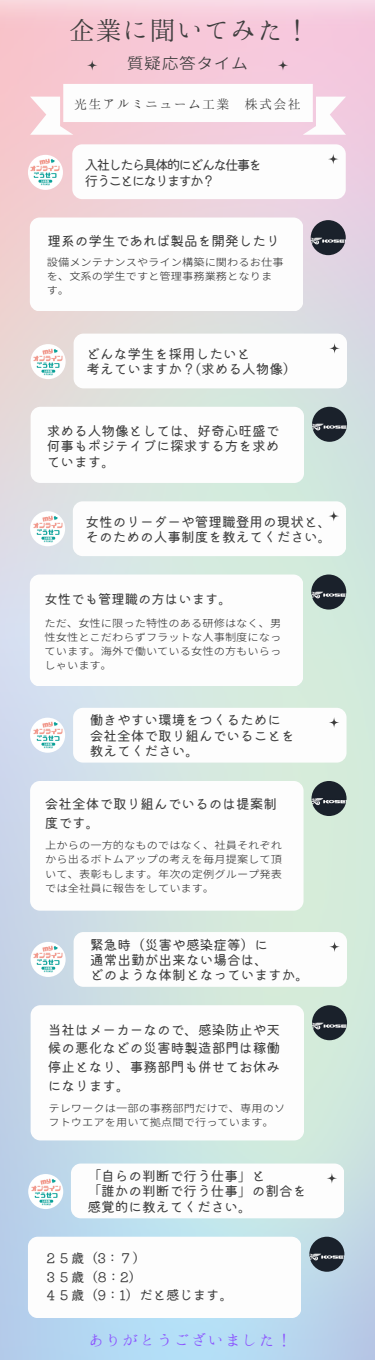
<style>
.page{position:relative;width:375px;height:1360px;background:#fff}
.page>*{position:absolute;margin:0;border:0;box-sizing:border-box;transform-origin:0 0}
.t1{font:28.5px "Hannari Mincho";letter-spacing:-.055em;color:#3d3d3d}
.t2{font:17.06px "Hannari Mincho";color:#8c52ff}
.t3{font:expanded 15.38px "Glow Sans J";letter-spacing:.03em;color:#3d3d3d}
.t4{font:14.25px "Hannari Mincho";color:#3d3d3d}
.t5{font:13.69px/15.4px "Kiwi Maru";color:#3d3d3d}
.t6{font:13.69px/15.4px "Kiwi Maru";letter-spacing:-.145em;color:#3d3d3d}
.t7{font:13.38px/18.4px "Kiwi Maru";color:#3d3d3d}
.t8{font:expanded 10.25px/14.1px "Glow Sans J";color:#3d3d3d;text-align:justify}
</style>
<div class="page">
<img style="left:0;top:0;width:375px;height:1359px">
<svg style="left:87px;top:60px;width:11px;height:11px"></svg>
<svg style="left:278px;top:60px;width:10px;height:11px"></svg>
<svg style="left:30px;top:84px;width:316px;height:51px"></svg>
<div style="left:72px;top:144px;width:273px;height:55px;background:#fdfdfd;border-radius:10px"></div>
<div style="left:30px;top:217px;width:273px;height:94px;background:#fdfdfd;border-radius:10px"></div>
<svg style="left:328px;top:154px;width:10px;height:10px"></svg>
<img style="left:311px;top:220px;width:35px;height:35px;border-radius:50%">
<img style="left:28px;top:155px;width:35px;height:35px;border-radius:50%">
<div style="left:73px;top:501px;width:273px;height:55px;background:#fdfdfd;border-radius:10px"></div>
<div style="left:30px;top:574px;width:273px;height:112px;background:#fdfdfd;border-radius:10px"></div>
<svg style="left:329px;top:511px;width:10px;height:10px"></svg>
<img style="left:30px;top:511px;width:35px;height:35px;border-radius:50%">
<img style="left:311px;top:574px;width:35px;height:35px;border-radius:50%">
<div style="left:73px;top:707px;width:273px;height:55px;background:#fdfdfd;border-radius:10px"></div>
<div style="left:30px;top:781px;width:273px;height:129px;background:#fdfdfd;border-radius:10px"></div>
<svg style="left:329px;top:717px;width:10px;height:11px"></svg>
<img style="left:30px;top:717px;width:35px;height:35px;border-radius:50%">
<img style="left:312px;top:781px;width:35px;height:35px;border-radius:50%">
<div style="left:74px;top:932px;width:273px;height:54px;background:#fdfdfd;border-radius:10px"></div>
<div style="left:31px;top:1005px;width:273px;height:135px;background:#fdfdfd;border-radius:10px"></div>
<svg style="left:329px;top:942px;width:11px;height:10px"></svg>
<img style="left:31px;top:941px;width:35px;height:36px;border-radius:50%">
<img style="left:312px;top:1005px;width:35px;height:35px;border-radius:50%">
<div style="left:71px;top:1163px;width:273px;height:55px;background:#fdfdfd;border-radius:10px"></div>
<div style="left:28px;top:1236px;width:273px;height:81px;background:#fdfdfd;border-radius:10px"></div>
<svg style="left:327px;top:1173px;width:10px;height:10px"></svg>
<img style="left:28px;top:1173px;width:35px;height:36px;border-radius:50%">
<img style="left:309px;top:1236px;width:35px;height:35px;border-radius:50%">
<div style="left:74px;top:333px;width:273px;height:55px;background:#fdfdfd;border-radius:10px"></div>
<div style="left:31px;top:407px;width:273px;height:76px;background:#fdfdfd;border-radius:10px"></div>
<svg style="left:329px;top:343px;width:11px;height:11px"></svg>
<img style="left:31px;top:344px;width:35px;height:35px;border-radius:50%">
<img style="left:312px;top:407px;width:35px;height:35px;border-radius:50%">
<h1 class="t1" style="left:69px;top:15px;width:245px">企業に聞いてみた！</h1>
<p class="t3" style="left:127px;top:51px;width:123px">質疑応答タイム</p>
<p class="t4" style="left:74px;top:96px;width:229px">光生アルミニューム工業 株式会社</p>
<p class="t6" style="left:85px;top:156px;width:179px">入社したら具体的にどんな仕事を行うことになりますか？</p>
<p class="t5" style="left:47px;top:232px;width:234px">理系の学生であれば製品を開発したり</p>
<p class="t8" style="left:47px;top:254px;width:238px;text-align:left">設備メンテナンスやライン構築に関わるお仕事を、文系の学生ですと管理事務業務となります。</p>
<p class="t5" style="left:87px;top:345px;width:212px">どんな学生を採用したいと<br>考えていますか？(求める人物像）</p>
<p class="t5" style="left:47px;top:422px;width:234px;text-align:justify">求める人物像としては、好奇心旺盛で何事もポジテイブに探求する方を求めています。</p>
<p class="t5" style="left:86px;top:513px;width:248px">女性のリーダーや管理職登用の現状と、そのための人事制度を教えてください。</p>
<p class="t7" style="left:45px;top:588px;width:189px">女性でも管理職の方はいます。</p>
<p class="t8" style="left:45px;top:615px;width:238px">ただ、女性に限った特性のある研修はなく、男性女性とこだわらずフラットな人事制度になっています。海外で働いている女性の方もいらっしゃいます。</p>
<p class="t5" style="left:90px;top:711px;width:207px">働きやすい環境をつくるために会社全体で取り組んでいることを教えてください。</p>
<p class="t5" style="left:45px;top:793px;width:234px;line-height:18.8px">会社全体で取り組んでいるのは提案制度です。</p>
<p class="t8" style="left:45px;top:837px;width:238px">上からの一方的なものではなく、社員それぞれから出るボトムアップの考えを毎月提案して頂いて、表彰もします。年次の定例グループ発表では全社員に報告をしています。</p>
<p class="t5" style="left:90px;top:936px;width:220px">緊急時（災害や感染症等）に<br>通常出勤が出来ない場合は、<br>どのような体制となっていますか。</p>
<p class="t5" style="left:48px;top:1019px;width:234px;line-height:18.8px;text-align:justify">当社はメーカーなので、感染防止や天候の悪化などの災害時製造部門は稼働停止となり、事務部門も併せてお休みになります。</p>
<p class="t8" style="left:48px;top:1100px;width:238px">テレワークは一部の事務部門だけで、専用のソフトウエアを用いて拠点間で行っています。</p>
<p class="t5" style="left:88px;top:1167px;width:220px">「自らの判断で行う仕事」と<br>「誰かの判断で行う仕事」の割合を感覚的に教えてください。</p>
<p class="t7" style="left:44px;top:1248px;width:190px">２５歳（3：７）<br>３５歳（8：2）<br>４５歳（9：1）だと感じます。</p>
<p class="t2" style="left:88px;top:1330px;width:207px">ありがとうございました！</p>
</div>
